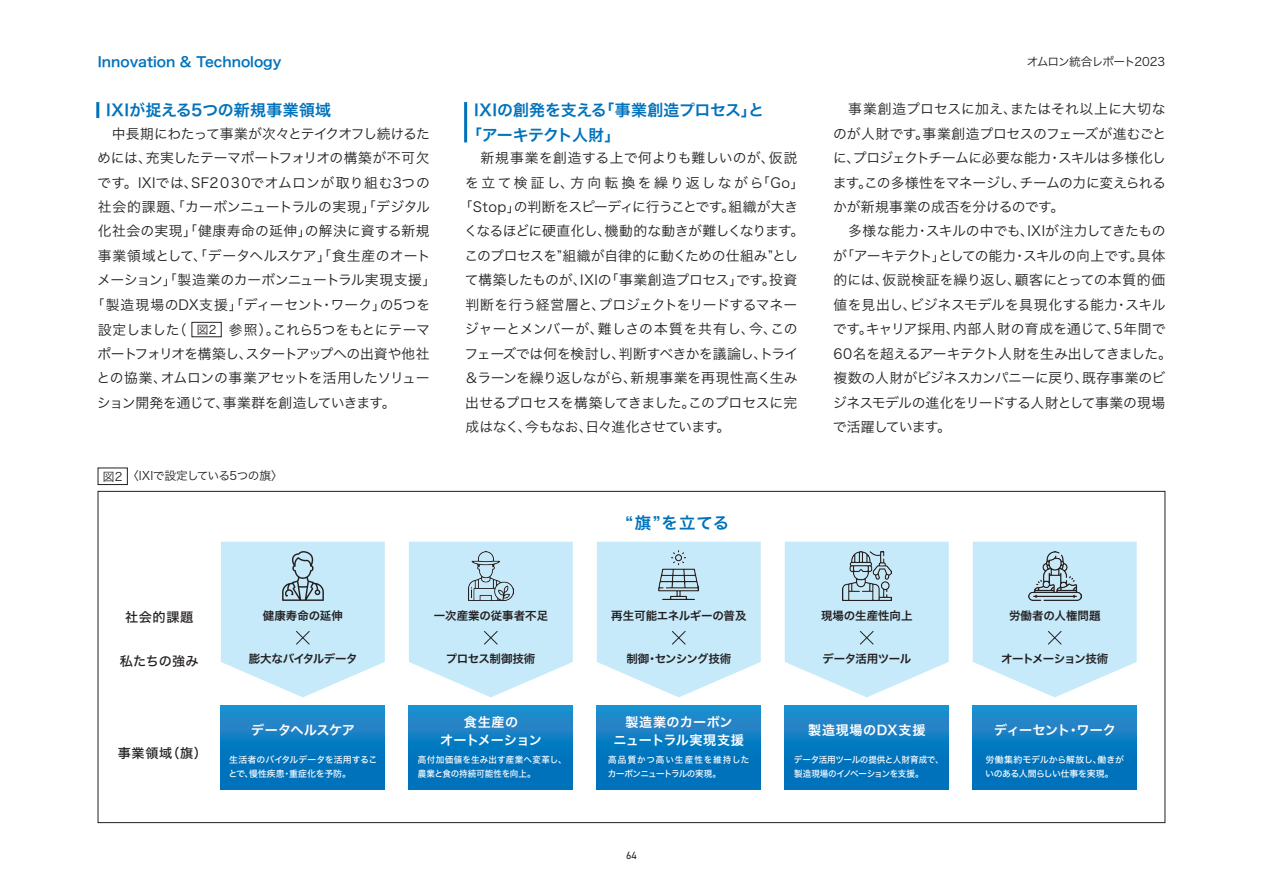
<style>
.page{position:relative;width:1263px;height:893px;background:#fff}
.page>*{position:absolute;margin:0;border:0;box-sizing:border-box;transform-origin:0 0}
.t1{font:16.35px "Hiragino Sans W6";color:#0072bc}
.t2{font:15.9px/24.5px "Hiragino Sans W6";color:#0072bc}
.t3{font:13.8px/24.5px "Hiragino Sans W3";letter-spacing:-.015em;color:#231f20}
.t4{font:13.8px "Hiragino Sans W3";letter-spacing:.01em;color:#231f20}
.t5{font:13.8px "Hiragino Sans W3";letter-spacing:-.04em;color:#231f20}
.t6{font:13.8px "Hiragino Sans W3";letter-spacing:-.045em;color:#231f20}
.t7{font:13.8px "Hiragino Sans W3";letter-spacing:.015em;color:#231f20}
.t8{font:13.8px "Hiragino Sans W3";letter-spacing:.03em;color:#231f20}
.t9{font:13.8px "Hiragino Sans W3";letter-spacing:.005em;color:#231f20}
.t10{font:13.8px "Hiragino Sans W3";letter-spacing:-.035em;color:#231f20}
.t11{font:13.8px "Hiragino Sans W3";letter-spacing:.175em;color:#231f20}
.t12{font:13.8px "Hiragino Sans W6";color:#0072bc}
.t13{font:13.8px "Hiragino Sans W3";letter-spacing:-.05em;color:#231f20}
.t14{font:13.2px/17.9px "Hiragino Sans W6";letter-spacing:.01em;color:#fff;text-align:center}
.t15{font:13.2px "Hiragino Sans W5";letter-spacing:.05em;color:#231f20}
.t16{font:13.2px "Hiragino Sans W6";letter-spacing:-.035em;color:#fff}
.t17{font:13.2px "Hiragino Sans W6";letter-spacing:.05em;color:#fff}
.t18{font:13.2px "Hiragino Sans W6";letter-spacing:-.03em;color:#fff}
.t19{font:11.7px "Hiragino Sans W3";letter-spacing:-.05em;color:#231f20}
.t20{font:11.7px "Hiragino Sans W3";letter-spacing:-.075em;color:#231f20}
.t21{font:11.55px "Hiragino Sans W6";color:#231f20}
.t22{font:11.55px "Hiragino Sans W6";letter-spacing:-.02em;color:#231f20}
.t23{font:11.55px "Hiragino Sans W6";letter-spacing:-.07em;color:#231f20}
.t24{font:11.55px "Hiragino Sans W6";letter-spacing:-.04em;color:#231f20}
.t25{font:11.55px "Hiragino Sans W6";letter-spacing:-.045em;color:#231f20}
.t26{font:10.65px "DIN2014";color:#231f20}
.t27{font:9px/13.4px "Hiragino Sans W5";letter-spacing:-.01em;color:#fff}
.t28{font:9px/13.4px "Hiragino Sans W5";letter-spacing:-.04em;color:#fff;scale:.96 1}
.t29{font:9px/13.4px "Hiragino Sans W5";letter-spacing:-.01em;color:#fff;scale:.96 1}
.t30{font:9px/13.4px "Hiragino Sans W5";letter-spacing:.055em;color:#fff;scale:.96 1}
.s1{font-size:11.7px}
</style>
<div class="page">
<hr style="left:96px;top:102px;width:3px;height:16px;background:#0072bc">
<div style="left:192px;top:322px;width:29px;height:15px;border:1px solid #231f20"></div>
<hr style="left:464px;top:102px;width:3px;height:40px;background:#0072bc">
<div style="left:98px;top:468px;width:30px;height:17px;border:1px solid #231f20"></div>
<svg style="left:221px;top:705px;width:164px;height:85px;background:#0b7cc2"></svg>
<svg style="left:409px;top:705px;width:164px;height:85px;background:#0b7cc2"></svg>
<svg style="left:597px;top:705px;width:164px;height:85px;background:#0b7cc2"></svg>
<svg style="left:785px;top:705px;width:164px;height:85px;background:#0b7cc2"></svg>
<svg style="left:973px;top:705px;width:164px;height:85px;background:#0b7cc2"></svg>
<svg style="left:221px;top:542px;width:164px;height:155px;background:#c9e8f6"></svg>
<svg style="left:409px;top:542px;width:164px;height:155px;background:#ccebf9"></svg>
<svg style="left:597px;top:542px;width:164px;height:155px;background:#ccebf9"></svg>
<svg style="left:785px;top:542px;width:164px;height:155px;background:#ccebf9"></svg>
<svg style="left:973px;top:542px;width:164px;height:155px;background:#ccecfa"></svg>
<img style="left:469px;top:552px;width:44px;height:49px">
<img style="left:659px;top:550px;width:40px;height:49px">
<img style="left:842px;top:552px;width:49px;height:49px">
<img style="left:1028px;top:552px;width:53px;height:49px">
<p class="t12" style="left:98px;top:50px;width:185px">Innovation &amp; Technology</p>
<p class="t20" style="left:1027px;top:51px;width:140px">オムロン統合レポート2023</p>
<p class="t2" style="left:106px;top:97px;width:243px">IXIが捉える5つの新規事業領域　</p>
<p class="t5" style="left:98px;top:121px;width:334px">　中長期にわたって事業が次々とテイクオフし続けるた</p>
<p class="t3" style="left:97px;top:145px;width:334px">めには、充実したテーマポートフォリオの構築が不可欠</p>
<p class="t8" style="left:97px;top:170px;width:334px">です。IXIでは、SF2030でオムロンが取り組む3つの</p>
<p class="t9" style="left:98px;top:195px;width:334px">社会的課題、「カーボンニュートラルの実現」「デジタル</p>
<p class="t4" style="left:98px;top:219px;width:333px">化社会の実現」「健康寿命の延伸」の解決に資する新規</p>
<p class="t4" style="left:98px;top:243px;width:334px">事業領域として、「データヘルスケア」「食生産のオート</p>
<p class="t10" style="left:97px;top:268px;width:341px">メーション」「製造業のカーボンニュートラル実現支援」</p>
<p class="t4" style="left:91px;top:292px;width:341px">「製造現場のDX支援」「ディーセント・ワーク」の5つを</p>
<p class="t3" style="left:98px;top:316px;width:334px">設定しました（ <span class="s1">図2</span> 参照）。これら5つをもとにテーマ</p>
<p class="t6" style="left:97px;top:341px;width:333px">ポートフォリオを構築し、スタートアップへの出資や他社</p>
<p class="t3" style="left:97px;top:365px;width:334px">との協業、オムロンの事業アセットを活用したソリュー</p>
<p class="t6" style="left:97px;top:390px;width:300px">ション開発を通じて、事業群を創造していきます。</p>
<p class="t2" style="left:466px;top:97px;width:299px;text-indent:8px">IXIの創発を支える「事業創造プロセス」と「アーキテクト人財」</p>
<p class="t7" style="left:466px;top:146px;width:333px">　新規事業を創造する上で何よりも難しいのが、仮説</p>
<p class="t11" style="left:465px;top:170px;width:341px">を立て検証し、方向転換を繰り返しながら「Go」</p>
<p class="t3" style="left:459px;top:194px;width:341px">「Stop」の判断をスピーディに行うことです。組織が大き</p>
<p class="t5" style="left:464px;top:219px;width:341px">くなるほどに硬直化し、機動的な動きが難しくなります。</p>
<p class="t3" style="left:465px;top:243px;width:335px">このプロセスを”組織が自律的に動くための仕組み”とし</p>
<p class="t3" style="left:465px;top:267px;width:334px">て構築したものが、IXIの「事業創造プロセス」です。投資</p>
<p class="t3" style="left:466px;top:291px;width:333px">判断を行う経営層と、プロジェクトをリードするマネー</p>
<p class="t7" style="left:465px;top:317px;width:334px">ジャーとメンバーが、難しさの本質を共有し、今、この</p>
<p class="t3" style="left:465px;top:340px;width:335px">フェーズでは何を検討し、判断すべきかを議論し、トライ</p>
<p class="t3" style="left:465px;top:365px;width:334px">＆ラーンを繰り返しながら、新規事業を再現性高く生み</p>
<p class="t3" style="left:465px;top:389px;width:333px">出せるプロセスを構築してきました。このプロセスに完</p>
<p class="t13" style="left:466px;top:415px;width:266px">成はなく、今もなお、日々進化させています。</p>
<p class="t3" style="left:833px;top:96px;width:341px">　事業創造プロセスに加え、またはそれ以上に大切なのが人財です。事業創造プロセスのフェーズが進むごとに、プロジェクトチームに必要な能力・スキルは多様化します。この多様性をマネージし、チームの力に変えられるかが新規事業の成否を分けるのです。<br>　多様な能力・スキルの中でも、IXIが注力してきたものが「アーキテクト」としての能力・スキルの向上です。具体的には、仮説検証を繰り返し、顧客にとっての本質的価値を見出し、ビジネスモデルを具現化する能力・スキルです。キャリア採用、内部人財の育成を通じて、5年間で<br>60名を超えるアーキテクト人財を生み出してきました。複数の人財がビジネスカンパニーに戻り、既存事業のビジネスモデルの進化をリードする人財として事業の現場で活躍しています。</p>
<p class="t19" style="left:103px;top:465px;width:182px">図2 〈IXIで設定している5つの旗〉</p>
<p class="t15" style="left:125px;top:605px;width:70px">社会的課題</p>
<p class="t15" style="left:120px;top:649px;width:80px">私たちの強み</p>
<p class="t15" style="left:118px;top:741px;width:91px">事業領域（旗）</p>
<p class="t21" style="left:263px;top:605px;width:81px">健康寿命の延伸</p>
<p class="t24" style="left:249px;top:648px;width:110px">膨大なバイタルデータ</p>
<p class="t18" style="left:251px;top:718px;width:105px">データヘルスケア</p>
<p class="t27" style="left:228px;top:753px;width:150px">生活者のバイタルデータを活用することで、慢性疾患・重症化を予防。</p>
<p class="t21" style="left:434px;top:605px;width:116px">一次産業の従事者不足</p>
<p class="t22" style="left:446px;top:649px;width:91px">プロセス制御技術</p>
<p class="t14" style="left:440px;top:713px;width:103px">食生産の<br>オートメーション</p>
<p class="t29" style="left:418px;top:753px;width:157px">高付加価値を生み出す産業へ変革し、農業と食の持続可能性を向上。</p>
<p class="t1" style="left:625px;top:508px;width:105px">“旗”を立てる</p>
<p class="t22" style="left:611px;top:605px;width:137px">再生可能エネルギーの普及</p>
<p class="t23" style="left:626px;top:648px;width:107px">制御・センシング技術</p>
<p class="t14" style="left:613px;top:713px;width:132px">製造業のカーボン<br>ニュートラル実現支援</p>
<p class="t30" style="left:608px;top:753px;width:149px">高品質かつ高い生産性を維持したカーボンニュートラルの実現。</p>
<p class="t26" style="left:626px;top:849px;width:12px">64</p>
<p class="t21" style="left:821px;top:605px;width:93px">現場の生産性向上</p>
<p class="t25" style="left:822px;top:649px;width:90px">データ活用ツール</p>
<p class="t17" style="left:808px;top:718px;width:119px">製造現場のDX支援</p>
<p class="t28" style="left:794px;top:753px;width:157px">データ活用ツールの提供と人財育成で、製造現場のイノベーションを支援。</p>
<p class="t21" style="left:1009px;top:605px;width:93px">労働者の人権問題</p>
<p class="t23" style="left:1001px;top:648px;width:109px">オートメーション技術</p>
<p class="t16" style="left:994px;top:718px;width:123px">ディーセント・ワーク</p>
<p class="t27" style="left:985px;top:753px;width:140px">労働集約モデルから解放し、働きがいのある人間らしい仕事を実現。</p>
</div>
